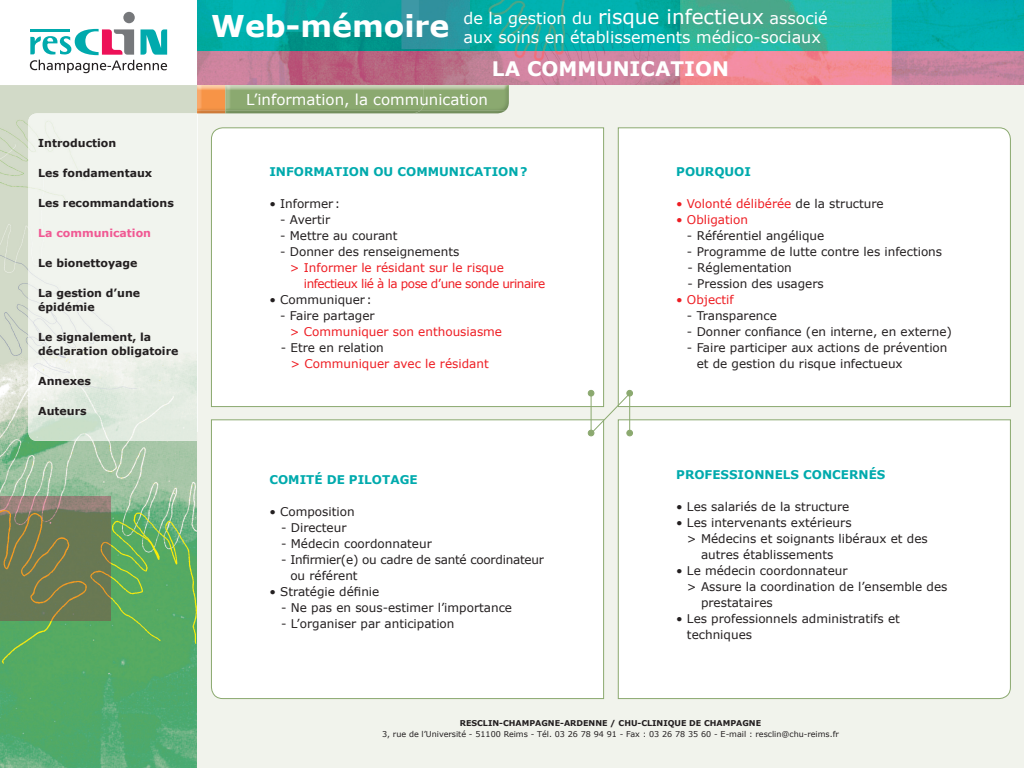
<style>
.page{position:relative;width:1024px;height:768px;background:#fff}
.page>*{position:absolute;margin:0;border:0;box-sizing:border-box;transform-origin:0 0}
.t1{font:700 20px "Verdana";color:#fff}
.t2{font:16px/19px "Verdana";color:#fff}
.t3{font:15px "Verdana";color:#fff}
.t4{font:12px/16px "Verdana";color:#231f20}
.t5{font:12px "Verdana";color:#ee1d23}
.t6{font:700 12px "Verdana";color:#00aaad}
.t7{font:12px/16px "Verdana";letter-spacing:-.04em;color:#ee1d23}
.t8{font:12px/16px "Verdana";letter-spacing:-.02em;color:#231f20}
.t9{font:700 11px/14px "Verdana";color:#231f20}
.t10{font:700 11px "Verdana";color:#f05893}
.t11{font:8px "Verdana";color:#231f20}
.t12{font:700 8px "Verdana";color:#231f20}
.s1{font-weight:700;font-size:30px}
.s2{font-size:20px}
.s3{color:#231f20}
</style>
<div class="page">
<div style="left:123px;top:12px;width:12px;height:11px;background:#76787b;border-radius:50%"></div>
<svg style="left:30px;top:29px;width:137px;height:44px"></svg>
<img style="left:197px;top:0;width:827px;height:85px">
<img style="left:0;top:85px;width:197px;height:683px">
<img style="left:0;top:496px;width:111px;height:125px">
<div style="left:197px;top:85px;width:827px;height:683px;background:#f1f3ec"></div>
<img style="left:28px;top:113px;width:169px;height:328px">
<img style="left:197px;top:110px;width:309px;height:3px">
<img style="left:197px;top:85px;width:224px;height:25px">
<img style="left:225px;top:110px;width:196px;height:3px">
<img style="left:421px;top:85px;width:88px;height:25px">
<div style="left:211px;top:127px;width:393px;height:280px;background:#fff"></div>
<div style="left:211px;top:419px;width:393px;height:280px;background:#fff"></div>
<div style="left:618px;top:127px;width:393px;height:280px;background:#fff"></div>
<div style="left:618px;top:419px;width:393px;height:280px;background:#fff"></div>
<div style="left:626px;top:390px;width:7px;height:7px;border:1px solid #8ba96f;border-radius:50%"></div>
<div style="left:626px;top:430px;width:7px;height:6px;border:1px solid #8ba96f;border-radius:50%"></div>
<svg style="left:588px;top:390px;width:44px;height:46px"></svg>
<p class="t9" style="left:38px;top:136px;width:80px">Introduction</p>
<p class="t9" style="left:38px;top:166px;width:115px">Les fondamentaux</p>
<p class="t9" style="left:38px;top:196px;width:137px">Les recommandations</p>
<p class="t10" style="left:38px;top:226px;width:114px">La communication</p>
<p class="t9" style="left:38px;top:256px;width:101px">Le bionettoyage</p>
<p class="t9" style="left:38px;top:286px;width:103px">La gestion d’une épidémie</p>
<p class="t9" style="left:38px;top:330px;width:142px">Le signalement, la déclaration obligatoire</p>
<p class="t9" style="left:38px;top:374px;width:54px">Annexes</p>
<p class="t9" style="left:38px;top:404px;width:50px">Auteurs</p>
<h2 class="t2" style="left:463px;top:8px;width:366px;text-indent:-252px"><span class="s1">Web-mémoire</span> de la gestion du <span class="s2">risque infectieux</span> associé aux soins en établissements médico-sociaux</h2>
<h1 class="t1" style="left:492px;top:56px;width:239px">LA COMMUNICATION</h1>
<p class="t3" style="left:246px;top:90px;width:243px">L’information, la communication</p>
<p class="t6" style="left:269px;top:164px;width:260px">INFORMATION OU COMMUNICATION ?</p>
<p class="t4" style="left:269px;top:195px;width:72px">• Informer :</p>
<p class="t4" style="left:280px;top:211px;width:51px">- Avertir</p>
<p class="t4" style="left:280px;top:227px;width:119px">- Mettre au courant</p>
<p class="t4" style="left:280px;top:243px;width:181px">- Donner des renseignements</p>
<p class="t7" style="left:304px;top:259px;width:243px;text-indent:-14px">&gt; Informer le résidant sur le risque infectieux lié à la pose d’une sonde urinaire</p>
<p class="t4" style="left:269px;top:291px;width:104px">• Communiquer :</p>
<p class="t4" style="left:280px;top:307px;width:96px">- Faire partager</p>
<p class="t5" style="left:290px;top:324px;width:214px">&gt; Communiquer son enthousiasme</p>
<p class="t4" style="left:281px;top:339px;width:105px">- Etre en relation</p>
<p class="t5" style="left:290px;top:356px;width:200px">&gt; Communiquer avec le résidant</p>
<p class="t6" style="left:269px;top:472px;width:150px">COMITÉ DE PILOTAGE</p>
<p class="t4" style="left:269px;top:503px;width:87px">• Composition</p>
<p class="t4" style="left:281px;top:519px;width:67px">- Directeur</p>
<p class="t4" style="left:281px;top:535px;width:152px">- Médecin coordonnateur</p>
<p class="t8" style="left:290px;top:551px;width:255px;text-indent:-9px">- Infirmier(e) ou cadre de santé coordinateur ou référent</p>
<p class="t4" style="left:269px;top:583px;width:111px">• Stratégie définie</p>
<p class="t4" style="left:281px;top:599px;width:232px">- Ne pas en sous-estimer l’importance</p>
<p class="t4" style="left:281px;top:615px;width:175px">- L’organiser par anticipation</p>
<p class="t6" style="left:676px;top:164px;width:76px">POURQUOI</p>
<p class="t5" style="left:676px;top:196px;width:209px">• Volonté délibérée <span class="s3">de la structure</span></p>
<p class="t5" style="left:676px;top:212px;width:73px">• Obligation</p>
<p class="t4" style="left:687px;top:227px;width:139px">- Référentiel angélique</p>
<p class="t4" style="left:687px;top:243px;width:257px">- Programme de lutte contre les infections</p>
<p class="t4" style="left:687px;top:259px;width:106px">- Réglementation</p>
<p class="t4" style="left:687px;top:275px;width:138px">- Pression des usagers</p>
<p class="t5" style="left:676px;top:292px;width:59px">• Objectif</p>
<p class="t4" style="left:687px;top:307px;width:91px">- Transparence</p>
<p class="t4" style="left:687px;top:323px;width:267px">- Donner confiance (en interne, en externe)</p>
<p class="t4" style="left:697px;top:339px;width:252px;text-indent:-10px">- Faire participer aux actions de prévention et de gestion du risque infectueux</p>
<p class="t6" style="left:676px;top:467px;width:211px">PROFESSIONNELS CONCERNÉS</p>
<p class="t4" style="left:676px;top:498px;width:175px">• Les salariés de la structure</p>
<p class="t4" style="left:676px;top:514px;width:177px">• Les intervenants extérieurs</p>
<p class="t4" style="left:687px;top:531px;width:242px">&gt; Médecins et soignants libéraux et des</p>
<p class="t4" style="left:701px;top:547px;width:134px">autres établissements</p>
<p class="t4" style="left:676px;top:563px;width:173px">• Le médecin coordonnateur</p>
<p class="t4" style="left:687px;top:579px;width:262px">&gt; Assure la coordination de l’ensemble des</p>
<p class="t4" style="left:701px;top:595px;width:73px">prestataires</p>
<p class="t4" style="left:687px;top:611px;width:214px;text-indent:-11px">• Les professionnels administratifs et techniques</p>
<p class="t12" style="left:460px;top:718px;width:303px">RESCLIN-CHAMPAGNE-ARDENNE / CHU-CLINIQUE DE CHAMPAGNE</p>
<p class="t11" style="left:382px;top:729px;width:458px">3, rue de l’Université - 51100 Reims - Tél. 03 26 78 94 91 - Fax : 03 26 78 35 60 - E-mail : resclin@chu-reims.fr</p>
</div>
